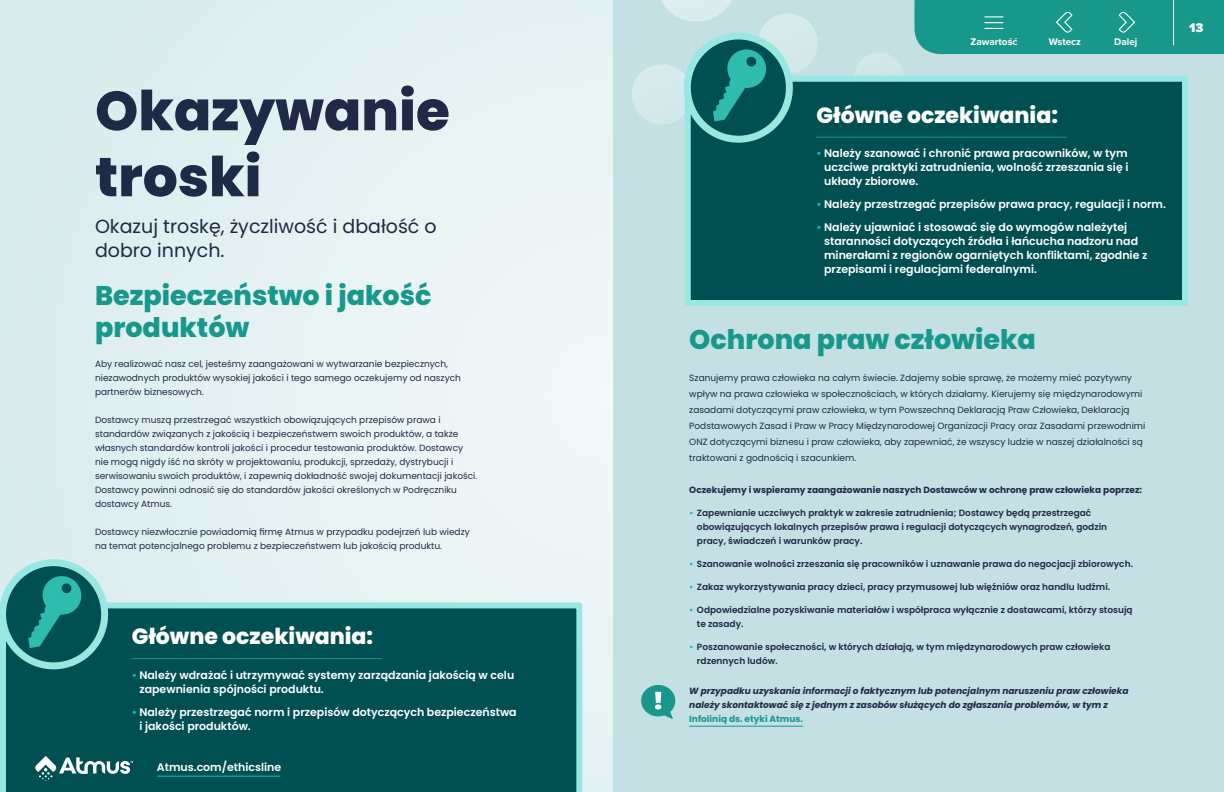
<style>
.page{position:relative;width:1224px;height:792px;background:#e5f1f3}
.page>*{position:absolute;margin:0;border:0;box-sizing:border-box;transform-origin:0 0}
.t1{font:800 55px/66px "Poppins";color:#202945}
.t2{font:800 27px/32px "Poppins";color:#18988b}
.t3{font:800 22px "Poppins";color:#fff}
.t4{font:19px/24px "Poppins";color:#202945}
.t5{font:900 13px "Proxima Nova";color:#fff}
.t6{font:600 11px/14px "Poppins";color:#fff}
.t7{font:900 11px "Proxima Nova";color:#fff}
.t8{font:700 10px "Proxima Nova";color:#fff}
.t9{font:9px/14px "Poppins";color:#202945}
.t10{font:600 9px/14px "Poppins";color:#202945}
.t11{font:italic 700 9px/14px "Poppins";color:#202945}
.t12{font:700 9px "Poppins";color:#202945}
.t13{font:700 9px "Poppins";color:#18988b}
.s1{color:#00c4b3}
</style>
<div class="page">
<div style="left:613px;top:0;width:611px;height:792px;background:#c4e0e3"></div>
<div style="left:641px;top:685px;width:34px;height:31px;background:#18988b;border-radius:50%"></div>
<svg style="left:655px;top:692px;width:18px;height:27px"></svg>
<hr style="left:689px;top:726px;width:114px;height:1px;background:#18988b">
<div style="left:0;top:602px;width:582px;height:190px;background:#004f51"></div>
<svg style="left:0;top:559px;width:110px;height:114px"></svg>
<hr style="left:132px;top:658px;width:250px;height:1px;background:#18988b">
<div style="left:685px;top:76px;width:503px;height:230px;background:#004f51;border:6px solid #99e7e1"></div>
<svg style="left:632px;top:0;width:276px;height:180px"></svg>
<hr style="left:816px;top:137px;width:251px;height:1px;background:#18988b">
<hr style="left:157px;top:776px;width:123px;height:1px;background:#00c4b3">
<svg style="left:35px;top:756px;width:97px;height:25px"></svg>
<div style="left:914px;top:0;width:310px;height:54px;background:#18988b"></div>
<h1 class="t1" style="left:95px;top:78px;width:356px">Okazywanie troski</h1>
<h3 class="t4" style="left:95px;top:215px;width:343px">Okazuj troskę, życzliwość i dbałość o dobro innych.</h3>
<h2 class="t2" style="left:95px;top:280px;width:338px">Bezpieczeństwo i jakość produktów</h2>
<p class="t9" style="left:95px;top:357px;width:367px">Aby realizować nasz cel, jesteśmy zaangażowani w wytwarzanie bezpiecznych, niezawodnych produktów wysokiej jakości i tego samego oczekujemy od naszych partnerów biznesowych.</p>
<p class="t9" style="left:95px;top:413px;width:384px">Dostawcy muszą przestrzegać wszystkich obowiązujących przepisów prawa i standardów związanych z jakością i bezpieczeństwem swoich produktów, a także własnych standardów kontroli jakości i procedur testowania produktów. Dostawcy nie mogą nigdy iść na skróty w projektowaniu, produkcji, sprzedaży, dystrybucji i serwisowaniu swoich produktów, i zapewnią dokładność swojej dokumentacji jakości.<br>Dostawcy powinni odnosić się do standardów jakości określonych w Podręczniku dostawcy Atmus.</p>
<p class="t9" style="left:95px;top:525px;width:376px">Dostawcy niezwłocznie powiadomią firmę Atmus w przypadku podejrzeń lub wiedzy na temat potencjalnego problemu z bezpieczeństwem lub jakością produktu.</p>
<h3 class="t3" style="left:132px;top:624px;width:243px">Główne oczekiwania:</h3>
<p class="t6" style="left:139px;top:668px;width:376px;text-indent:-8px"><span class="s1">•</span> Należy wdrażać i utrzymywać systemy zarządzania jakością w celu zapewnienia spójności produktu.</p>
<p class="t6" style="left:139px;top:705px;width:379px;text-indent:-8px"><span class="s1">•</span> Należy przestrzegać norm i przepisów dotyczących bezpieczeństwa i jakości produktów.</p>
<p class="t6" style="left:157px;top:760px;width:126px">Atmus.com/ethicsline</p>
<p class="t8" style="left:1049px;top:35px;width:34px">Wstecz</p>
<p class="t8" style="left:1114px;top:35px;width:25px">Dalej</p>
<p class="t8" style="left:970px;top:35px;width:48px">Zawartość</p>
<p class="t8" style="left:973px;top:35px;width:43px">Contents</p>
<p class="t8" style="left:1055px;top:35px;width:22px">Next</p>
<p class="t8" style="left:1115px;top:35px;width:24px">B ck</p>
<h3 class="t3" style="left:816px;top:102px;width:243px">Główne oczekiwania:</h3>
<p class="t6" style="left:824px;top:146px;width:306px;text-align:justify;text-indent:-8px"><span class="s1">•</span> Należy szanować i chronić prawa pracowników, w tym uczciwe praktyki zatrudnienia, wolność zrzeszania się i układy zbiorowe.</p>
<p class="t6" style="left:816px;top:197px;width:351px"><span class="s1">•</span> Należy przestrzegać przepisów prawa pracy, regulacji i norm.</p>
<p class="t6" style="left:824px;top:220px;width:325px;text-indent:-8px"><span class="s1">•</span> Należy ujawniać i stosować się do wymogów należytej staranności dotyczących źródła i łańcucha nadzoru nad minerałami z regionów ogarniętych konfliktami, zgodnie z przepisami i regulacjami federalnymi.</p>
<h2 class="t2" style="left:689px;top:324px;width:348px">Ochrona praw człowieka</h2>
<p class="t9" style="left:689px;top:370px;width:458px;line-height:16px">Szanujemy prawa człowieka na całym świecie. Zdajemy sobie sprawę, że możemy mieć pozytywny wpływ na prawa człowieka w społecznościach, w których działamy. Kierujemy się międzynarodowymi zasadami dotyczącymi praw człowieka, w tym Powszechną Deklaracją Praw Człowieka, Deklaracją Podstawowych Zasad i Praw w Pracy Międzynarodowej Organizacji Pracy oraz Zasadami przewodnimi ONZ dotyczącymi biznesu i praw człowieka, aby zapewniać, że wszyscy ludzie w naszej działalności są traktowani z godnością i szacunkiem.</p>
<p class="t12" style="left:689px;top:485px;width:454px">Oczekujemy i wspieramy zaangażowanie naszych Dostawców w ochronę praw człowieka poprzez:</p>
<p class="t10" style="left:697px;top:506px;width:412px;text-indent:-8px"><span class="s1">•</span> Zapewnianie uczciwych praktyk w zakresie zatrudnienia; Dostawcy będą przestrzegać obowiązujących lokalnych przepisów prawa i regulacji dotyczących wynagrodzeń, godzin pracy, świadczeń i warunków pracy.</p>
<p class="t10" style="left:689px;top:557px;width:445px"><span class="s1">•</span> Szanowanie wolności zrzeszania się pracowników i uznawanie prawa do negocjacji zbiorowych.</p>
<p class="t10" style="left:689px;top:580px;width:422px"><span class="s1">•</span> Zakaz wykorzystywania pracy dzieci, pracy przymusowej lub więźniów oraz handlu ludźmi.</p>
<p class="t10" style="left:697px;top:603px;width:437px;text-indent:-8px"><span class="s1">•</span> Odpowiedzialne pozyskiwanie materiałów i współpraca wyłącznie z dostawcami, którzy stosują te zasady.</p>
<p class="t10" style="left:697px;top:640px;width:415px;text-indent:-8px"><span class="s1">•</span> Poszanowanie społeczności, w których działają, w tym międzynarodowych praw człowieka rdzennych ludów.</p>
<p class="t11" style="left:689px;top:684px;width:441px">W przypadku uzyskania informacji o faktycznym lub potencjalnym naruszeniu praw człowieka należy skontaktować się z jednym z zasobów służących do zgłaszania problemów, w tym z</p>
<p class="t13" style="left:689px;top:714px;width:115px">Infolinią ds. etyki Atmus.</p>
<p class="t7" style="left:1198px;top:18px;width:14px">13</p>
<h3 class="t5" style="left:1189px;top:18px;width:16px">13</h3>
</div>
